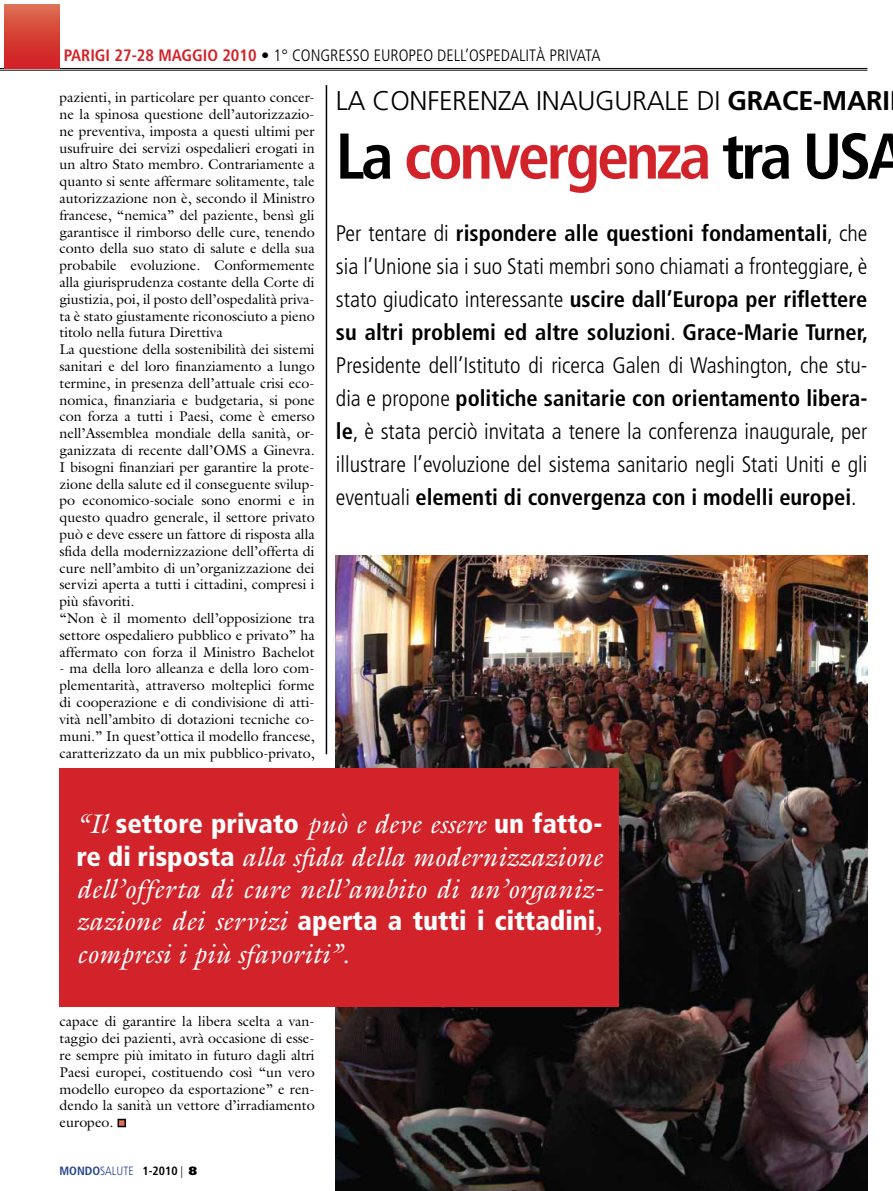
<style>
.page{position:relative;width:893px;height:1191px;background:#fff}
.page>*{position:absolute;margin:0;border:0;box-sizing:border-box;transform-origin:0 0}
.t1{font:700 condensed 64.5px "Frutiger";letter-spacing:-.05em;color:#d2232a}
.t2{font:italic 27px/32.4px "Galliard Std";color:#fff}
.t3{font:900 condensed 27px "Frutiger";color:#fff}
.t4{font:300 27px "Frutiger";letter-spacing:-.01em;color:#000}
.t5{font:300 condensed 22.5px/33px "Frutiger";color:#000;text-align:justify}
.t6{font:300 condensed 16.5px "Frutiger";color:#000}
.t7{font:14.25px/16.8px "Galliard Std";color:#000;text-align:justify}
.t8{font:300 condensed 12px "Frutiger";color:#25408f}
.s1{font-weight:700;color:#d2232a}
.s2{font-weight:700}
.s3{color:#000}
.s4{font-family:"Galliard Std";font-weight:400;font-style:italic;font-stretch:normal}
.s5{font-family:"Frutiger";font-weight:900;font-style:normal;font-stretch:condensed}
.s6{font-weight:700;color:#000}
.s7{font-weight:900;font-stretch:normal;color:#000}
</style>
<div class="page">
<div style="left:118px;top:1119px;width:7px;height:7px;background:#dd6e55"></div>
<div style="left:118px;top:1118px;width:8px;height:9px;border:2px solid #000"></div>
<img style="left:336px;top:556px;width:531px;height:635px">
<hr style="left:326px;top:85px;width:1px;height:669px;background:#000">
<div style="left:60px;top:768px;width:559px;height:239px;background:#d2232a"></div>
<hr style="left:0;top:68px;width:867px;height:1px;background:#000">
<hr style="left:0;top:70px;width:867px;height:1px;background:#000">
<div style="left:4px;top:4px;width:56px;height:64px;background:linear-gradient(to bottom,#dc6c4e,#d01b22)"></div>
<p class="t6" style="left:64px;top:49px;width:538px"><span class="s1">PARIGI 27-28 MAGGIO 2010</span> <span class="s2">•</span> 1° CONGRESSO EUROPEO DELL’OSPEDALITÀ PRIVATA</p>
<p class="t7" style="left:60px;top:90px;width:257px;text-align:left">pazienti, in particolare per quanto concer&shy;ne la spinosa questione dell’autorizzazio&shy;ne preventiva, imposta a questi ultimi per usufruire dei servizi ospedalieri erogati in un altro Stato membro. Contrariamente a quanto si sente affermare solitamente, tale autorizzazione non è, secondo il Ministro francese, “nemica” del paziente, bensì gli garantisce il rimborso delle cure, tenendo conto della suo stato di salute e della sua probabile evoluzione. Conformemente alla giurisprudenza costante della Corte di giustizia, poi, il posto dell’ospedalità priva&shy;ta è stato giustamente riconosciuto a pieno titolo nella futura Direttiva<br>La questione della sostenibilità dei sistemi sanitari e del loro finanziamento a lungo termine, in presenza dell’attuale crisi eco&shy;nomica, finanziaria e budgetaria, si pone con forza a tutti i Paesi, come è emerso nell’Assemblea mondiale della sanità, or&shy;ganizzata di recente dall’OMS a Ginevra.<br>I bisogni finanziari per garantire la prote&shy;zione della salute ed il conseguente svilup&shy;po economico-sociale sono enormi e in questo quadro generale, il settore privato può e deve essere un fattore di risposta alla sfida della modernizzazione dell’offerta di cure nell’ambito di un’organizzazione dei servizi aperta a tutti i cittadini, compresi i più sfavoriti.<br>“Non è il momento dell’opposizione tra settore ospedaliero pubblico e privato” ha affermato con forza il Ministro Bachelot</p>
<p class="t7" style="left:60px;top:661px;width:257px">- ma della loro alleanza e della loro com&shy;plementarità, attraverso molteplici forme di cooperazione e di condivisione di atti&shy;vità nell’ambito di dotazioni tecniche co&shy;muni.” In quest’ottica il modello francese, caratterizzato da un mix pubblico-privato,</p>
<h2 class="t4" style="left:336px;top:89px;width:556px">LA CONFERENZA INAUGURALE DI <span class="s2">GRACE-MARI</span></h2>
<h1 class="t1" style="left:336px;top:130px;width:573px"><span class="s3">La</span> convergenza <span class="s3">tra USA</span></h1>
<p class="t5" style="left:336px;top:218px;width:534px">Per tentare di <span class="s2">rispondere alle questioni fondamentali</span>, che sia l’Unione sia i suo Stati membri sono chiamati a fronteggiare, è stato giudicato interessante <span class="s2">uscire dall’Europa per riflettere su altri problemi ed altre soluzioni</span>. <span class="s2">Grace-Marie Turner, </span>Presidente dell’Istituto di ricerca Galen di Washington, che stu&shy;dia e propone <span class="s2">politiche sanitarie con orientamento libera&shy;le</span>, è stata perciò invitata a tenere la conferenza inaugurale, per illustrare l’evoluzione del sistema sanitario negli Stati Uniti e gli eventuali <span class="s2">elementi di convergenza con i modelli europei</span>.</p>
<h2 class="t3" style="left:77px;top:813px;width:527px"><span class="s4">“Il</span> settore privato <span class="s4">può e deve essere</span> un fatto-</h2>
<h2 class="t2" style="left:77px;top:843px;width:528px"><span class="s5">re di risposta</span> alla sfida della modernizzazione dell’offerta di cure nell’ambito di un’organiz-</h2>
<h2 class="t3" style="left:77px;top:910px;width:527px"><span class="s4">zazione dei servizi</span> aperta a tutti i cittadini<span class="s4">,</span></h2>
<h2 class="t2" style="left:77px;top:940px;width:274px">compresi i più sfavoriti”.</h2>
<p class="t7" style="left:60px;top:1014px;width:257px">capace di garantire la libera scelta a van&shy;taggio dei pazienti, avrà occasione di esse&shy;re sempre più imitato in futuro dagli altri Paesi europei, costituendo così “un vero modello europeo da esportazione” e ren&shy;dendo la sanità un vettore d’irradiamento europeo.</p>
<p class="t8" style="left:60px;top:1166px;width:139px"><span class="s2">MONDO</span>SALUTE <span class="s6">1-2010</span> <span class="s3">|</span> <span class="s7">8</span></p>
</div>
